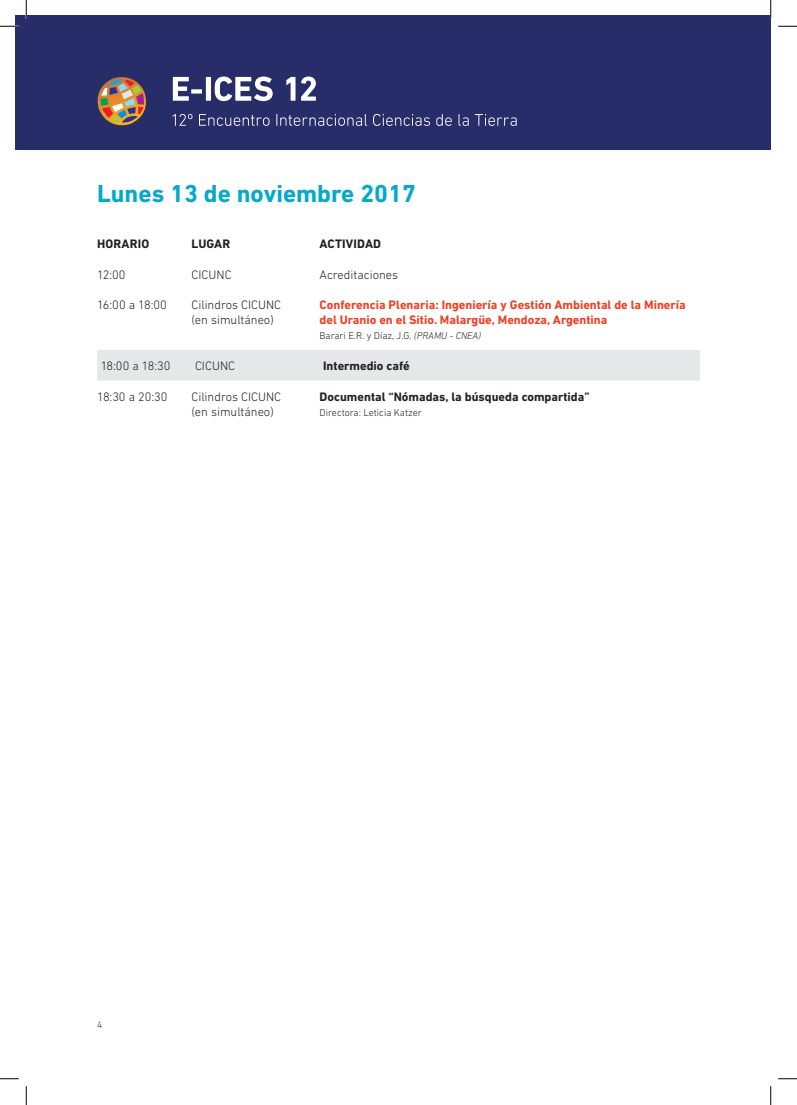
<style>
.page{position:relative;width:797px;height:1105px;background:#fff}
.page>*{position:absolute;margin:0;border:0;box-sizing:border-box;transform-origin:0 0}
.t1{font:700 25px "DIN Next LT Pro";color:#07a9cb}
.t2{font:300 12.5px/15px "DIN Next LT Pro";color:#231f20}
.t3{font:700 12.5px/15px "DIN Next LT Pro";color:#ef3e22}
.t4{font:700 12.5px "DIN Next LT Pro";color:#231f20}
.t5{font:300 10px "DIN Next LT Pro";color:#231f20}
.t6{font:300 10px "DIN Next LT Pro";color:#004071}
.s1{font-style:italic}
</style>
<div class="page">
<div style="left:16px;top:16px;width:754px;height:134px;background:#262d69"></div>
<svg style="left:97px;top:77px;width:49px;height:49px"></svg>
<svg style="left:173px;top:77px;width:16px;height:24px"></svg>
<div style="left:191px;top:89px;width:11px;height:5px;background:#fff"></div>
<div style="left:206px;top:77px;width:5px;height:24px;background:#fff"></div>
<svg style="left:215px;top:77px;width:58px;height:24px"></svg>
<svg style="left:286px;top:77px;width:9px;height:24px"></svg>
<svg style="left:301px;top:77px;width:15px;height:24px"></svg>
<svg style="left:173px;top:114px;width:19px;height:12px"></svg>
<svg style="left:199px;top:114px;width:70px;height:12px"></svg>
<svg style="left:276px;top:114px;width:91px;height:12px"></svg>
<svg style="left:373px;top:114px;width:57px;height:12px"></svg>
<svg style="left:436px;top:114px;width:16px;height:12px"></svg>
<svg style="left:458px;top:114px;width:10px;height:12px"></svg>
<svg style="left:475px;top:114px;width:41px;height:12px"></svg>
<div style="left:97px;top:350px;width:602px;height:31px;background:#e6e7e9"></div>
<svg style="left:0;top:25px;width:19px;height:2px"></svg>
<svg style="left:778px;top:25px;width:19px;height:2px"></svg>
<svg style="left:0;top:1078px;width:19px;height:1px"></svg>
<svg style="left:778px;top:1078px;width:19px;height:1px"></svg>
<svg style="left:25px;top:0;width:2px;height:19px"></svg>
<svg style="left:25px;top:1086px;width:2px;height:19px"></svg>
<svg style="left:770px;top:0;width:1px;height:19px"></svg>
<svg style="left:770px;top:1086px;width:1px;height:19px"></svg>
<h1 class="t1" style="left:97px;top:179px;width:320px">Lunes 13 de noviembre 2017</h1>
<p class="t4" style="left:97px;top:236px;width:54px">HORARIO</p>
<p class="t4" style="left:191px;top:236px;width:40px">LUGAR</p>
<p class="t4" style="left:319px;top:236px;width:63px">ACTIVIDAD</p>
<p class="t2" style="left:97px;top:267px;width:30px">12:00</p>
<p class="t2" style="left:191px;top:267px;width:42px">CICUNC</p>
<p class="t2" style="left:319px;top:267px;width:80px">Acreditaciones</p>
<p class="t2" style="left:97px;top:297px;width:71px">16:00 a 18:00</p>
<p class="t2" style="left:191px;top:297px;width:91px">Cilindros CICUNC (en simultáneo)</p>
<p class="t3" style="left:319px;top:298px;width:367px">Conferencia Plenaria: Ingeniería y Gestión Ambiental de la Minería del Uranio en el Sitio. Malargüe, Mendoza, Argentina</p>
<p class="t5" style="left:319px;top:330px;width:163px">Barari E.R. y Díaz, J.G. <span class="s1">(PRAMU - CNEA)</span></p>
<p class="t2" style="left:101px;top:358px;width:71px">18:00 a 18:30</p>
<p class="t2" style="left:195px;top:358px;width:42px">CICUNC</p>
<p class="t4" style="left:323px;top:358px;width:88px">Intermedio café</p>
<p class="t2" style="left:97px;top:389px;width:72px">18:30 a 20:30</p>
<p class="t2" style="left:191px;top:389px;width:91px">Cilindros CICUNC (en simultáneo)</p>
<p class="t4" style="left:319px;top:389px;width:271px">Documental “Nómadas, la búsqueda compartida”</p>
<p class="t5" style="left:319px;top:406px;width:104px">Directora: Leticia Katzer</p>
<p class="t6" style="left:97px;top:1019px;width:7px">4</p>
</div>
